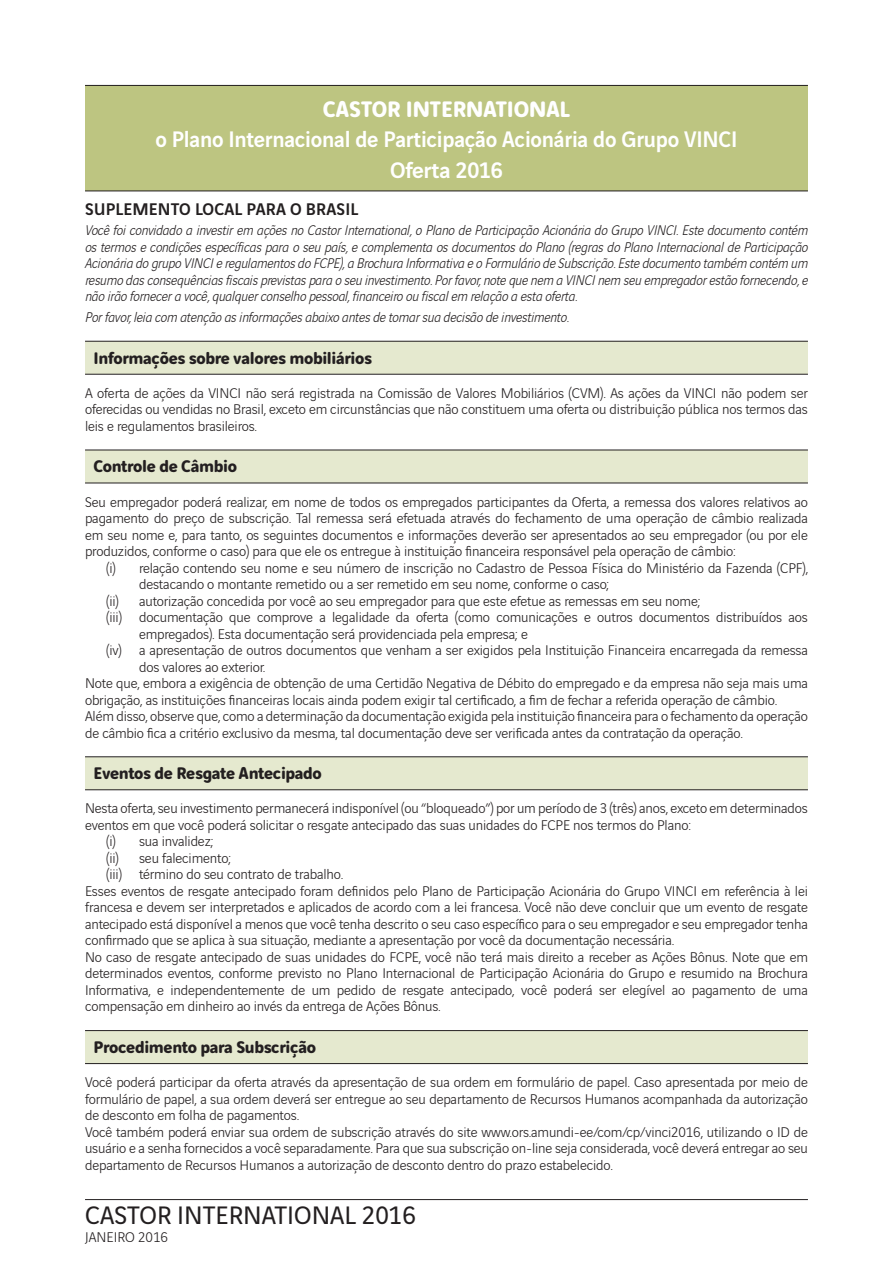
<style>
.page{position:relative;width:893px;height:1263px;background:#fff}
.page>*{position:absolute;margin:0;border:0;box-sizing:border-box;transform-origin:0 0}
.t1{font:27px "Vinci Sans";color:#231f20}
.t2{font:500 24px/30.8px "Vinci Sans";letter-spacing:-.01em;color:#fff;text-align:center;scale:.96 1}
.t3{font:700 24px "Vinci Rounded";letter-spacing:-.01em;color:#fff}
.t4{font:700 18px "Vinci Rounded";letter-spacing:-.02em;color:#231f20}
.t5{font:500 18px "Vinci Sans";letter-spacing:.01em;color:#231f20}
.t6{font:300 15px/16.5px "Vinci Sans";letter-spacing:-.01em;color:#231f20;text-align:justify}
.t7{font:italic 300 15px/16.5px "Vinci Sans";letter-spacing:-.01em;color:#231f20;text-align:justify}
</style>
<div class="page">
<hr style="left:85px;top:1199px;width:723px;height:1px;background:#231f20">
<div style="left:85px;top:85px;width:723px;height:106px;background:#bdc581"></div>
<hr style="left:85px;top:85px;width:723px;height:1px;background:#231f20">
<hr style="left:85px;top:191px;width:723px;height:1px;background:#231f20">
<div style="left:85px;top:341px;width:723px;height:33px;background:#e5e9cf"></div>
<hr style="left:85px;top:341px;width:723px;height:1px;background:#231f20">
<hr style="left:85px;top:374px;width:723px;height:1px;background:#231f20">
<div style="left:85px;top:450px;width:723px;height:33px;background:#e5e9cf"></div>
<hr style="left:85px;top:450px;width:723px;height:1px;background:#231f20">
<hr style="left:85px;top:483px;width:723px;height:1px;background:#231f20">
<div style="left:85px;top:757px;width:723px;height:33px;background:#e5e9cf"></div>
<hr style="left:85px;top:756px;width:723px;height:1px;background:#231f20">
<hr style="left:85px;top:789px;width:723px;height:1px;background:#231f20">
<div style="left:85px;top:1030px;width:723px;height:33px;background:#e5e9cf"></div>
<hr style="left:85px;top:1030px;width:723px;height:1px;background:#231f20">
<hr style="left:85px;top:1063px;width:723px;height:1px;background:#231f20">
<h2 class="t3" style="left:323px;top:91px;width:249px">CASTOR INTERNATIONAL</h2>
<h2 class="t2" style="left:156px;top:122px;width:608px">o Plano Internacional de Participação Acionária do Grupo VINCI<br>Oferta 2016</h2>
<p class="t5" style="left:85px;top:195px;width:275px">SUPLEMENTO LOCAL PARA O BRASIL</p>
<p class="t7" style="left:85px;top:221px;width:724px">Você foi convidado a investir em ações no Castor International, o Plano de Participação Acionária do Grupo VINCI. Este documento contém os termos e condições específicas para o seu país, e complementa os documentos do Plano (regras do Plano Internacional de Participação Acionária do grupo VINCI e regulamentos do FCPE), a Brochura Informativa e o Formulário de Subscrição. Este documento também contém um resumo das consequências fiscais previstas para o seu investimento. Por favor, note que nem a VINCI nem seu empregador estão fornecendo, e não irão fornecer a você, qualquer conselho pessoal, financeiro ou fiscal em relação a esta oferta.</p>
<p class="t7" style="left:85px;top:308px;width:485px">Por favor, leia com atenção as informações abaixo antes de tomar sua decisão de investimento.</p>
<p class="t4" style="left:94px;top:344px;width:280px">Informações sobre valores mobiliários</p>
<p class="t6" style="left:85px;top:383px;width:724px">A oferta de ações da VINCI não será registrada na Comissão de Valores Mobiliários (CVM). As ações da VINCI não podem ser oferecidas ou vendidas no Brasil, exceto em circunstâncias que não constituem uma oferta ou distribuição pública nos termos das leis e regulamentos brasileiros.</p>
<p class="t4" style="left:94px;top:453px;width:145px">Controle de Câmbio</p>
<p class="t6" style="left:85px;top:492px;width:724px">Seu empregador poderá realizar, em nome de todos os empregados participantes da Oferta, a remessa dos valores relativos ao pagamento do preço de subscrição. Tal remessa será efetuada através do fechamento de uma operação de câmbio realizada em seu nome e, para tanto, os seguintes documentos e informações deverão ser apresentados ao seu empregador (ou por ele produzidos, conforme o caso) para que ele os entregue à instituição financeira responsável pela operação de câmbio:</p>
<p class="t6" style="left:106px;top:558px;width:703px">(i) relação contendo seu nome e seu número de inscrição no Cadastro de Pessoa Física do Ministério da Fazenda (CPF),</p>
<p class="t6" style="left:139px;top:575px;width:472px">destacando o montante remetido ou a ser remetido em seu nome, conforme o caso;</p>
<p class="t6" style="left:106px;top:591px;width:14px">(ii)</p>
<p class="t6" style="left:139px;top:591px;width:563px">autorização concedida por você ao seu empregador para que este efetue as remessas em seu nome;</p>
<p class="t6" style="left:106px;top:608px;width:703px">(iii) documentação que comprove a legalidade da oferta (como comunicações e outros documentos distribuídos aos</p>
<p class="t6" style="left:139px;top:624px;width:390px">empregados). Esta documentação será providenciada pela empresa; e</p>
<p class="t6" style="left:106px;top:641px;width:703px">(iv) a apresentação de outros documentos que venham a ser exigidos pela Instituição Financeira encarregada da remessa</p>
<p class="t6" style="left:139px;top:657px;width:128px">dos valores ao exterior.</p>
<p class="t6" style="left:85px;top:674px;width:724px">Note que, embora a exigência de obtenção de uma Certidão Negativa de Débito do empregado e da empresa não seja mais uma</p>
<p class="t6" style="left:85px;top:690px;width:694px">obrigação, as instituições financeiras locais ainda podem exigir tal certificado, a fim de fechar a referida operação de câmbio.</p>
<p class="t6" style="left:85px;top:707px;width:724px">Além disso, observe que, como a determinação da documentação exigida pela instituição financeira para o fechamento da operação</p>
<p class="t6" style="left:85px;top:723px;width:659px">de câmbio fica a critério exclusivo da mesma, tal documentação deve ser verificada antes da contratação da operação.</p>
<p class="t4" style="left:94px;top:760px;width:230px">Eventos de Resgate Antecipado</p>
<p class="t6" style="left:85px;top:799px;width:724px">Nesta oferta, seu investimento permanecerá indisponível (ou “bloqueado”) por um período de 3 (três) anos, exceto em determinados</p>
<p class="t6" style="left:85px;top:815px;width:607px">eventos em que você poderá solicitar o resgate antecipado das suas unidades do FCPE nos termos do Plano:</p>
<p class="t6" style="left:106px;top:832px;width:109px">(i) sua invalidez;</p>
<p class="t6" style="left:106px;top:848px;width:126px">(ii) seu falecimento;</p>
<p class="t6" style="left:106px;top:865px;width:238px">(iii) término do seu contrato de trabalho.</p>
<p class="t6" style="left:85px;top:881px;width:724px">Esses eventos de resgate antecipado foram definidos pelo Plano de Participação Acionária do Grupo VINCI em referência à lei</p>
<p class="t6" style="left:85px;top:898px;width:724px">francesa e devem ser interpretados e aplicados de acordo com a lei francesa. Você não deve concluir que um evento de resgate</p>
<p class="t6" style="left:85px;top:914px;width:724px">antecipado está disponível a menos que você tenha descrito o seu caso específico para o seu empregador e seu empregador tenha</p>
<p class="t6" style="left:85px;top:931px;width:590px">confirmado que se aplica à sua situação, mediante a apresentação por você da documentação necessária.</p>
<p class="t6" style="left:85px;top:947px;width:724px">No caso de resgate antecipado de suas unidades do FCPE, você não terá mais direito a receber as Ações Bônus. Note que em</p>
<p class="t6" style="left:85px;top:964px;width:724px">determinados eventos, conforme previsto no Plano Internacional de Participação Acionária do Grupo e resumido na Brochura</p>
<p class="t6" style="left:85px;top:980px;width:724px">Informativa, e independentemente de um pedido de resgate antecipado, você poderá ser elegível ao pagamento de uma</p>
<p class="t6" style="left:85px;top:997px;width:357px">compensação em dinheiro ao invés da entrega de Ações Bônus.</p>
<p class="t4" style="left:94px;top:1034px;width:224px">Procedimento para Subscrição</p>
<p class="t6" style="left:85px;top:1073px;width:724px;text-align:left">Você poderá participar da oferta através da apresentação de sua ordem em formulário de papel. Caso apresentada por meio de formulário de papel, a sua ordem deverá ser entregue ao seu departamento de Recursos Humanos acompanhada da autorização de desconto em folha de pagamentos.<br>Você também poderá enviar sua ordem de subscrição através do site www.ors.amundi-ee/com/cp/vinci2016, utilizando o ID de usuário e a senha fornecidos a você separadamente. Para que sua subscrição on-line seja considerada, você deverá entregar ao seu departamento de Recursos Humanos a autorização de desconto dentro do prazo estabelecido.</p>
<h1 class="t1" style="left:85px;top:1195px;width:332px">CASTOR INTERNATIONAL 2016</h1>
<p class="t6" style="left:85px;top:1228px;width:84px">JANEIRO 2016</p>
</div>
